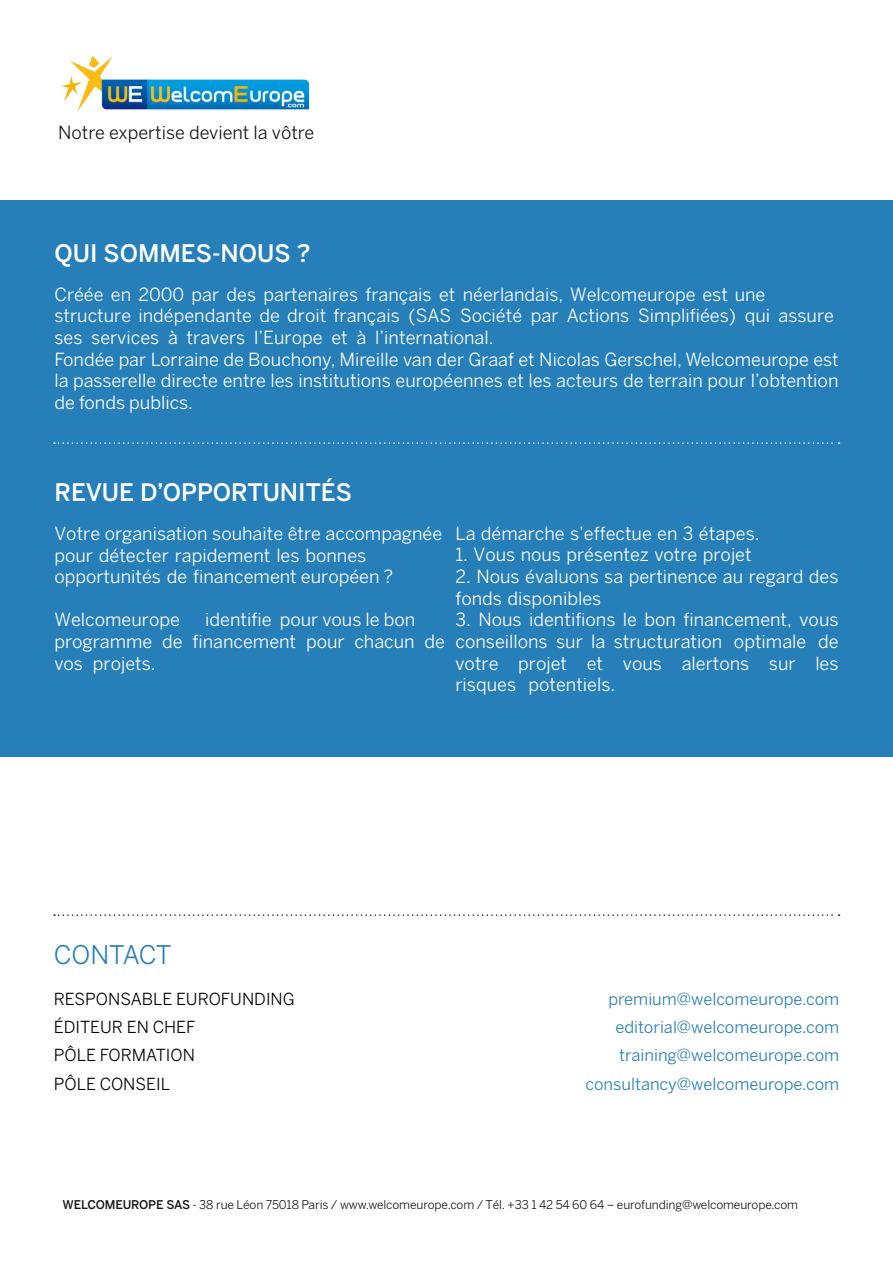
<style>
.page{position:relative;width:893px;height:1263px;background:#fff}
.page>*{position:absolute;margin:0;border:0;box-sizing:border-box;transform-origin:0 0}
.Sommaire{font:25.5px "Benton Sans";letter-spacing:-.02em;color:#2980b9}
.TITRE_PAGE_DE_FIN{font:500 24px "Benton Sans";color:#fff}
.Texte_fin_de_page{font:18px/21.6px "Benton Sans";color:#fff}
.t1{font:18px "Benton Sans";color:#1a171c}
.sous-titre_sommaire{font:16.5px "Benton Sans";color:#267fb9}
.sous-titre_sommaire-2{font:16.5px "Benton Sans";color:#000}
.t2{font:12px "Benton Sans";letter-spacing:-.01em;color:#1a171c}
.s1{font-weight:500}
</style>
<div class="page">
<img style="left:61px;top:55px;width:249px;height:57px">
<div style="left:0;top:201px;width:893px;height:272px;background:#267fb9"></div>
<div style="left:0;top:440px;width:893px;height:317px;background:#267fb9"></div>
<svg style="left:54px;top:914px;width:785px;height:2px"></svg>
<svg style="left:54px;top:442px;width:785px;height:2px"></svg>
<p class="t1" style="left:58px;top:122px;width:258px">Notre expertise devient la vôtre</p>
<p class="TITRE_PAGE_DE_FIN" style="left:54px;top:239px;width:258px">QUI SOMMES-NOUS ?</p>
<p class="Texte_fin_de_page" style="left:54px;top:283px;width:786px">Créée en 2000 par des partenaires français et néerlandais, Welcomeurope est une structure indépendante de droit français (SAS Société par Actions Simplifiées) qui assure ses services à travers l’Europe et à l’international.<br>Fondée par Lorraine de Bouchony, Mireille van der Graaf et Nicolas Gerschel, Welcomeurope est la passerelle directe entre les institutions européennes et les acteurs de terrain pour l’obtention de fonds publics.</p>
<p class="TITRE_PAGE_DE_FIN" style="left:54px;top:478px;width:299px">REVUE D’OPPORTUNITÉS</p>
<p class="Texte_fin_de_page" style="left:54px;top:522px;width:389px">Votre organisation souhaite être accompagnée pour détecter rapidement les bonnes opportunités de financement européen ?</p>
<p class="Texte_fin_de_page" style="left:54px;top:609px;width:127px">Welcomeurope</p>
<p class="Texte_fin_de_page" style="left:54px;top:609px;width:392px;text-indent:151px">identifie pour vous le bon programme de financement pour chacun de vos projets.</p>
<p class="Texte_fin_de_page" style="left:455px;top:522px;width:306px">La démarche s’effectue en 3 étapes.</p>
<p class="Texte_fin_de_page" style="left:455px;top:544px;width:298px">1. Vous nous présentez votre projet</p>
<p class="Texte_fin_de_page" style="left:455px;top:565px;width:385px">2. Nous évaluons sa pertinence au regard des fonds disponibles</p>
<p class="Texte_fin_de_page" style="left:455px;top:609px;width:385px;text-align:justify">3. Nous identifions le bon financement, vous conseillons sur la structuration optimale de votre projet et vous alertons sur les risques potentiels.</p>
<p class="Sommaire" style="left:54px;top:939px;width:119px">CONTACT</p>
<p class="sous-titre_sommaire-2" style="left:54px;top:989px;width:242px">RESPONSABLE EUROFUNDING</p>
<p class="sous-titre_sommaire" style="left:608px;top:989px;width:232px">premium@welcomeurope.com</p>
<p class="sous-titre_sommaire-2" style="left:54px;top:1017px;width:143px">ÉDITEUR EN CHEF</p>
<p class="sous-titre_sommaire" style="left:615px;top:1017px;width:225px">editorial@welcomeurope.com</p>
<p class="sous-titre_sommaire-2" style="left:54px;top:1045px;width:143px">PÔLE FORMATION</p>
<p class="sous-titre_sommaire" style="left:619px;top:1045px;width:221px">training@welcomeurope.com</p>
<p class="sous-titre_sommaire-2" style="left:54px;top:1074px;width:118px">PÔLE CONSEIL</p>
<p class="sous-titre_sommaire" style="left:585px;top:1074px;width:255px">consultancy@welcomeurope.com</p>
<p class="t2" style="left:62px;top:1197px;width:737px"><span class="s1">WELCOMEUROPE SAS</span> - 38 rue Léon 75018 Paris / www.welcomeurope.com / Tél. +33 1 42 54 60 64 – eurofunding@welcomeurope.com</p>
</div>
